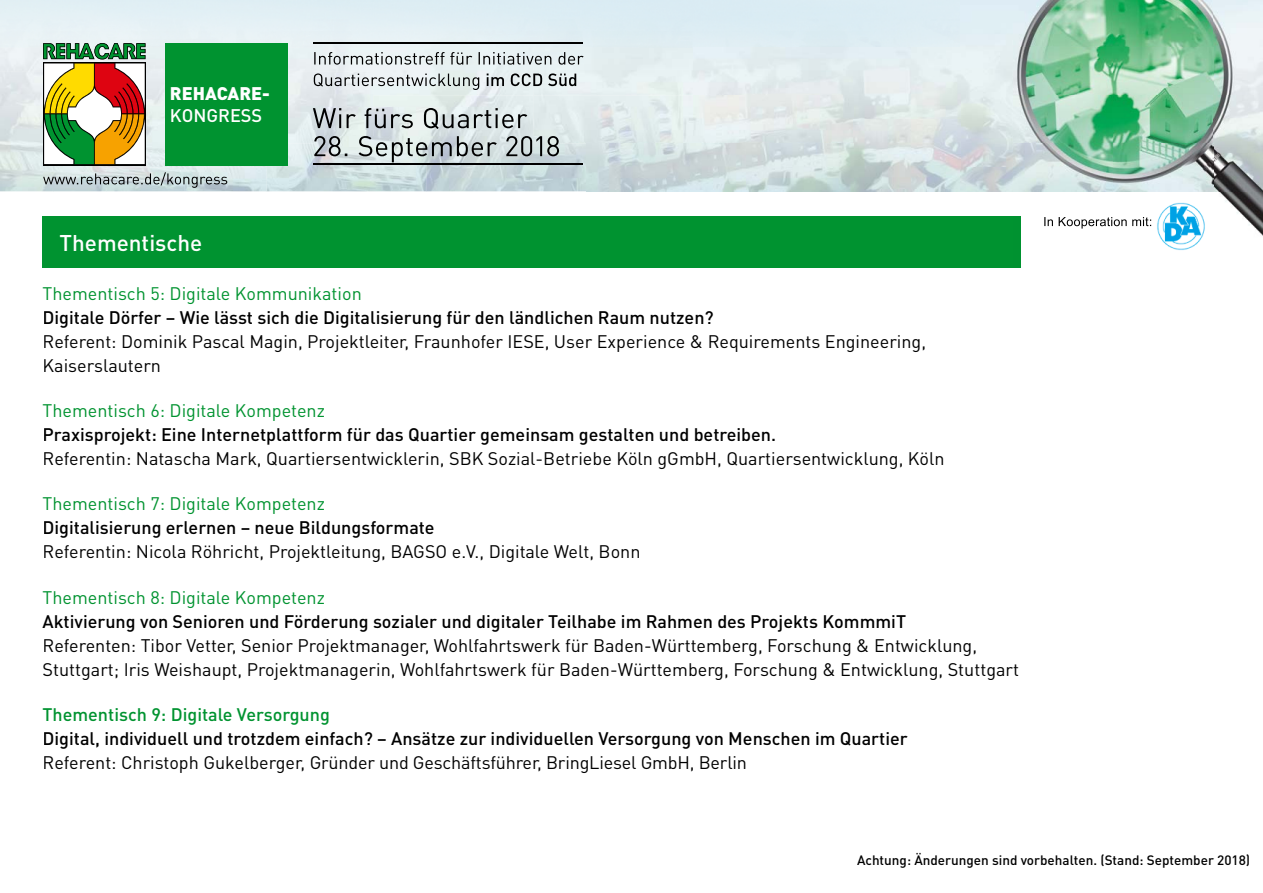
<style>
.page{position:relative;width:1263px;height:893px;background:#fff}
.page>*{position:absolute;margin:0;border:0;box-sizing:border-box;transform-origin:0 0}
.t1{font:500 22.5px "DIN Pro";color:#fff}
.t2{font:900 18.15px "DIN Pro";color:#fff}
.t3{font:500 18.15px "DIN Pro";color:#fff}
.t4{font:18px/24px "DIN Pro";color:#000}
.t5{font:500 18px "DIN Pro";color:#000}
.t6{font:18px "DIN Pro";color:#009330}
.t7{font:500 18px "DIN Pro";color:#009330}
.t8{font:500 13.5px "DIN Pro";color:#000}
</style>
<div class="page">
<div style="left:43px;top:216px;width:977px;height:51px;background:#009330"></div>
<img style="left:0;top:0;width:960px;height:48px">
<img style="left:960px;top:0;width:53px;height:191px">
<div style="left:0;top:48px;width:373px;height:24px;background:#eaf0f3"></div>
<img style="left:853px;top:48px;width:107px;height:143px">
<img style="left:0;top:72px;width:53px;height:119px">
<img style="left:287px;top:72px;width:86px;height:71px">
<img style="left:373px;top:96px;width:160px;height:40px">
<img style="left:533px;top:96px;width:320px;height:47px">
<img style="left:107px;top:120px;width:159px;height:71px">
<img style="left:53px;top:165px;width:54px;height:26px">
<img style="left:266px;top:143px;width:587px;height:48px">
<img style="left:1013px;top:0;width:250px;height:268px">
<img style="left:1152px;top:201px;width:57px;height:57px">
<img style="left:1155px;top:201px;width:54px;height:52px">
<img style="left:1044px;top:217px;width:107px;height:12px">
<img style="left:1013px;top:216px;width:7px;height:51px">
<div style="left:165px;top:43px;width:122px;height:122px;background:#009330"></div>
<img style="left:145px;top:43px;width:1px;height:17px">
<svg style="left:43px;top:43px;width:102px;height:121px"></svg>
<img style="left:43px;top:172px;width:184px;height:16px">
<img style="left:314px;top:164px;width:269px;height:1px">
<img style="left:314px;top:43px;width:269px;height:1px">
<img style="left:314px;top:52px;width:270px;height:13px">
<img style="left:314px;top:73px;width:167px;height:17px">
<img style="left:487px;top:73px;width:89px;height:13px">
<img style="left:313px;top:108px;width:214px;height:21px">
<img style="left:314px;top:136px;width:245px;height:26px">
<p class="t2" style="left:170px;top:81px;width:101px">REHACARE-</p>
<p class="t3" style="left:170px;top:103px;width:94px">KONGRESS</p>
<p class="t1" style="left:60px;top:227px;width:144px">Thementische</p>
<p class="t6" style="left:43px;top:281px;width:321px">Thementisch 5: Digitale Kommunikation</p>
<p class="t5" style="left:43px;top:305px;width:673px">Digitale Dörfer – Wie lässt sich die Digitalisierung für den ländlichen Raum nutzen?</p>
<p class="t4" style="left:43px;top:329px;width:885px">Referent: Dominik Pascal Magin, Projektleiter, Fraunhofer IESE, User Experience &amp; Requirements Engineering,<br>Kaiserslautern</p>
<p class="t6" style="left:43px;top:398px;width:284px">Thementisch 6: Digitale Kompetenz</p>
<p class="t5" style="left:43px;top:422px;width:735px">Praxisprojekt: Eine Internetplattform für das Quartier gemeinsam gestalten und betreiben.</p>
<p class="t4" style="left:43px;top:446px;width:904px">Referentin: Natascha Mark, Quartiersentwicklerin, SBK Sozial-Betriebe Köln gGmbH, Quartiersentwicklung, Köln</p>
<p class="t6" style="left:43px;top:492px;width:284px">Thementisch 7: Digitale Kompetenz</p>
<p class="t5" style="left:43px;top:516px;width:394px">Digitalisierung erlernen – neue Bildungsformate</p>
<p class="t4" style="left:43px;top:539px;width:599px">Referentin: Nicola Röhricht, Projektleitung, BAGSO e.V., Digitale Welt, Bonn</p>
<p class="t6" style="left:43px;top:585px;width:284px">Thementisch 8: Digitale Kompetenz</p>
<p class="t5" style="left:43px;top:609px;width:865px">Aktivierung von Senioren und Förderung sozialer und digitaler Teilhabe im Rahmen des Projekts KommmiT</p>
<p class="t4" style="left:43px;top:632px;width:978px">Referenten: Tibor Vetter, Senior Projektmanager, Wohlfahrtswerk für Baden-Württemberg, Forschung &amp; Entwicklung,<br>Stuttgart; Iris Weishaupt, Projektmanagerin, Wohlfahrtswerk für Baden-Württemberg, Forschung &amp; Entwicklung, Stuttgart</p>
<p class="t7" style="left:43px;top:702px;width:289px">Thementisch 9: Digitale Versorgung</p>
<p class="t5" style="left:43px;top:726px;width:867px">Digital, individuell und trotzdem einfach? – Ansätze zur individuellen Versorgung von Menschen im Quartier</p>
<p class="t4" style="left:43px;top:750px;width:706px">Referent: Christoph Gukelberger, Gründer und Geschäftsführer, BringLiesel GmbH, Berlin</p>
<p class="t8" style="left:857px;top:851px;width:395px">Achtung: Änderungen sind vorbehalten. (Stand: September 2018)</p>
</div>
